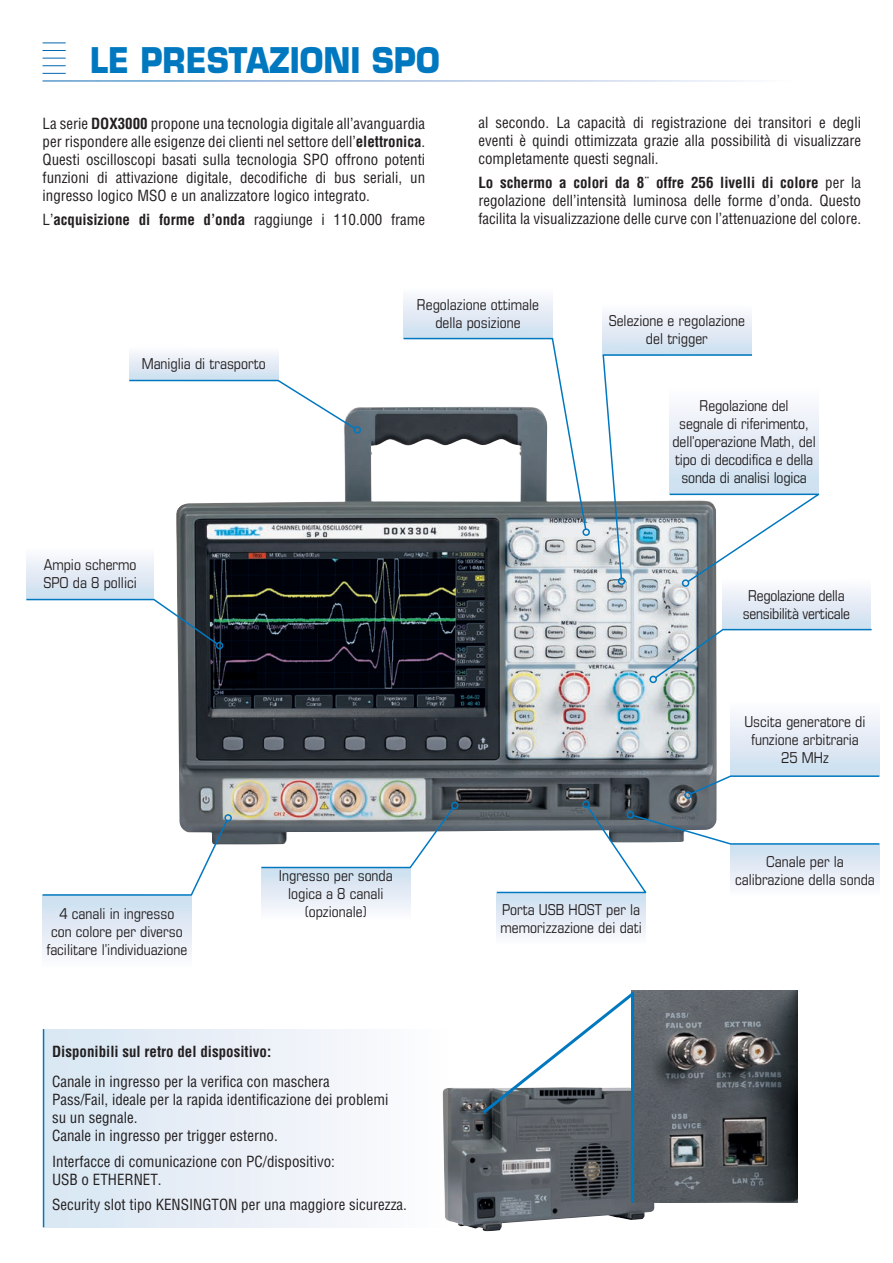
<style>
.page{position:relative;width:893px;height:1263px;background:#fff}
.page>*{position:absolute;margin:0;border:0;box-sizing:border-box;transform-origin:0 0}
.t1{font:700 34.5px "Eurostile LT Std";color:#0078c0;scale:.9 1}
.t2{font:condensed 15px/18px "Helvetica LT Std";color:#231f20;text-align:justify}
.t3{font:condensed 15px/18px "Eurostile LT Std";color:#231f20;text-align:center}
.t4{font:700 condensed 15px "Helvetica LT Std";color:#231f20}
.t5{font:condensed 15px/18px "Eurostile LT Std";letter-spacing:-.02em;color:#231f20;text-align:center}
.s1{font-weight:700}
.s2{font-weight:400}
</style>
<div class="page">
<svg style="left:43px;top:50px;width:23px;height:1px"></svg>
<svg style="left:43px;top:58px;width:23px;height:1px"></svg>
<svg style="left:43px;top:65px;width:23px;height:1px"></svg>
<svg style="left:43px;top:73px;width:23px;height:1px"></svg>
<svg style="left:43px;top:43px;width:23px;height:1px"></svg>
<img style="left:176px;top:407px;width:541px;height:438px">
<svg style="left:129px;top:353px;width:149px;height:26px"></svg>
<div style="left:404px;top:288px;width:148px;height:51px;background:linear-gradient(to bottom,#fdfbfd,#cbdeef)"></div>
<div style="left:43px;top:896px;width:148px;height:72px;background:linear-gradient(to bottom,#cddeef,#fcfbfd)"></div>
<div style="left:261px;top:868px;width:149px;height:51px;background:linear-gradient(to bottom,#ccdeef,#fcfafd)"></div>
<div style="left:497px;top:893px;width:149px;height:51px;background:linear-gradient(to bottom,#ccdeef,#fcfafd)"></div>
<div style="left:730px;top:703px;width:149px;height:72px;background:linear-gradient(to bottom,#fdfbfd,#cddfef)"></div>
<div style="left:602px;top:304px;width:149px;height:51px;background:linear-gradient(to bottom,#fefbfd,#cbdeef)"></div>
<div style="left:722px;top:579px;width:149px;height:51px;background:linear-gradient(to bottom,#fdfbfd,#cbdeef)"></div>
<div style="left:26px;top:548px;width:128px;height:51px;background:linear-gradient(to bottom,#fdfbfd,#cbdeef)"></div>
<svg style="left:129px;top:379px;width:228px;height:51px"></svg>
<div style="left:354px;top:426px;width:7px;height:8px;border:2px solid #0078c0;border-radius:50%"></div>
<svg style="left:402px;top:337px;width:185px;height:194px"></svg>
<div style="left:582px;top:528px;width:8px;height:8px;border:2px solid #0078c0;border-radius:50%"></div>
<svg style="left:42px;top:819px;width:187px;height:77px"></svg>
<div style="left:224px;top:814px;width:8px;height:8px;border:2px solid #0078c0;border-radius:50%"></div>
<svg style="left:260px;top:806px;width:195px;height:63px"></svg>
<div style="left:451px;top:802px;width:8px;height:7px;border:2px solid #0078c0;border-radius:50%"></div>
<div style="left:582px;top:801px;width:8px;height:7px;border:2px solid #0078c0;border-radius:50%"></div>
<svg style="left:495px;top:805px;width:385px;height:89px"></svg>
<div style="left:626px;top:811px;width:8px;height:7px;border:2px solid #0078c0;border-radius:50%"></div>
<svg style="left:689px;top:775px;width:191px;height:21px"></svg>
<div style="left:684px;top:791px;width:8px;height:8px;border:2px solid #0078c0;border-radius:50%"></div>
<div style="left:618px;top:577px;width:7px;height:8px;border:2px solid #0078c0;border-radius:50%"></div>
<svg style="left:653px;top:628px;width:219px;height:52px"></svg>
<div style="left:649px;top:676px;width:8px;height:7px;border:2px solid #0078c0;border-radius:50%"></div>
<svg style="left:602px;top:353px;width:221px;height:230px"></svg>
<div style="left:682px;top:579px;width:7px;height:8px;border:2px solid #0078c0;border-radius:50%"></div>
<svg style="left:26px;top:598px;width:193px;height:48px"></svg>
<div style="left:216px;top:642px;width:7px;height:7px;border:2px solid #0078c0;border-radius:50%"></div>
<img style="left:447px;top:1088px;width:208px;height:143px">
<img style="left:636px;top:991px;width:161px;height:212px">
<svg style="left:479px;top:990px;width:157px;height:216px"></svg>
<div style="left:44px;top:1029px;width:403px;height:198px;background:linear-gradient(to right,#d9e7f3,#fcfbfc)"></div>
<hr style="left:43px;top:1029px;width:1px;height:198px;background:#0078c0">
<h1 class="t1" style="left:90px;top:39px;width:390px">LE PRESTAZIONI SPO</h1>
<p class="t2" style="left:43px;top:114px;width:384px">La serie <span class="s1">DOX3000</span> propone una tecnologia digitale all’avanguardia per rispondere alle esigenze dei clienti nel settore dell’<span class="s1">elettronica</span>.<br>Questi oscilloscopi basati sulla tecnologia SPO offrono potenti funzioni di attivazione digitale, decodifiche di bus seriali, un ingresso logico MSO e un analizzatore logico integrato.</p>
<p class="t4" style="left:43px;top:210px;width:384px"><span class="s2">L’</span>acquisizione di forme d’onda <span class="s2">raggiunge i 110.000 frame</span></p>
<p class="t2" style="left:478px;top:114px;width:384px">al secondo. La capacità di registrazione dei transitori e degli eventi è quindi ottimizzata grazie alla possibilità di visualizzare completamente questi segnali.</p>
<p class="t2" style="left:478px;top:174px;width:384px"><span class="s1">Lo schermo a colori da 8</span>¨ <span class="s1">offre 256 livelli di colore</span> per la regolazione dell’intensità luminosa delle forme d’onda. Questo facilita la visualizzazione delle curve con l’attenuazione del colore.</p>
<p class="t3" style="left:142px;top:355px;width:125px">Maniglia di trasporto</p>
<p class="t3" style="left:43px;top:555px;width:95px;text-align:left">Ampio schermo<br>SPO da 8 pollici</p>
<p class="t3" style="left:417px;top:295px;width:124px">Regolazione ottimale della posizione</p>
<p class="t3" style="left:609px;top:312px;width:138px">Selezione e regolazione del trigger</p>
<p class="t3" style="left:673px;top:396px;width:145px">Regolazione del<br>segnale di riferimento, dell’operazione Math, del tipo di decodifica e della sonda di analisi logica</p>
<p class="t5" style="left:743px;top:586px;width:109px">Regolazione della sensibilità verticale</p>
<p class="t3" style="left:46px;top:905px;width:142px">4 canali in ingresso<br>con colore per diverso facilitare l’individuazione</p>
<p class="t3" style="left:279px;top:867px;width:115px">Ingresso per sonda logica a 8 canali (opzionale)</p>
<p class="t4" style="left:52px;top:1042px;width:221px">Disponibili sul retro del dispositivo:</p>
<p class="t2" style="left:52px;top:1072px;width:338px;text-align:left">Canale in ingresso per la verifica con maschera Pass/Fail, ideale per la rapida identificazione dei problemi su un segnale.<br>Canale in ingresso per trigger esterno.</p>
<p class="t2" style="left:52px;top:1152px;width:284px">Interfacce di comunicazione con PC/dispositivo:<br>USB o ETHERNET.</p>
<p class="t2" style="left:52px;top:1195px;width:356px">Security slot tipo KENSINGTON per una maggiore sicurezza.</p>
<p class="t3" style="left:500px;top:901px;width:143px;text-align:left">Porta USB HOST per la memorizzazione dei dati</p>
<p class="t3" style="left:744px;top:712px;width:123px">Uscita generatore di funzione arbitraria<br>25 MHz</p>
<p class="t3" style="left:735px;top:852px;width:141px">Canale per la calibrazione della sonda</p>
</div>
